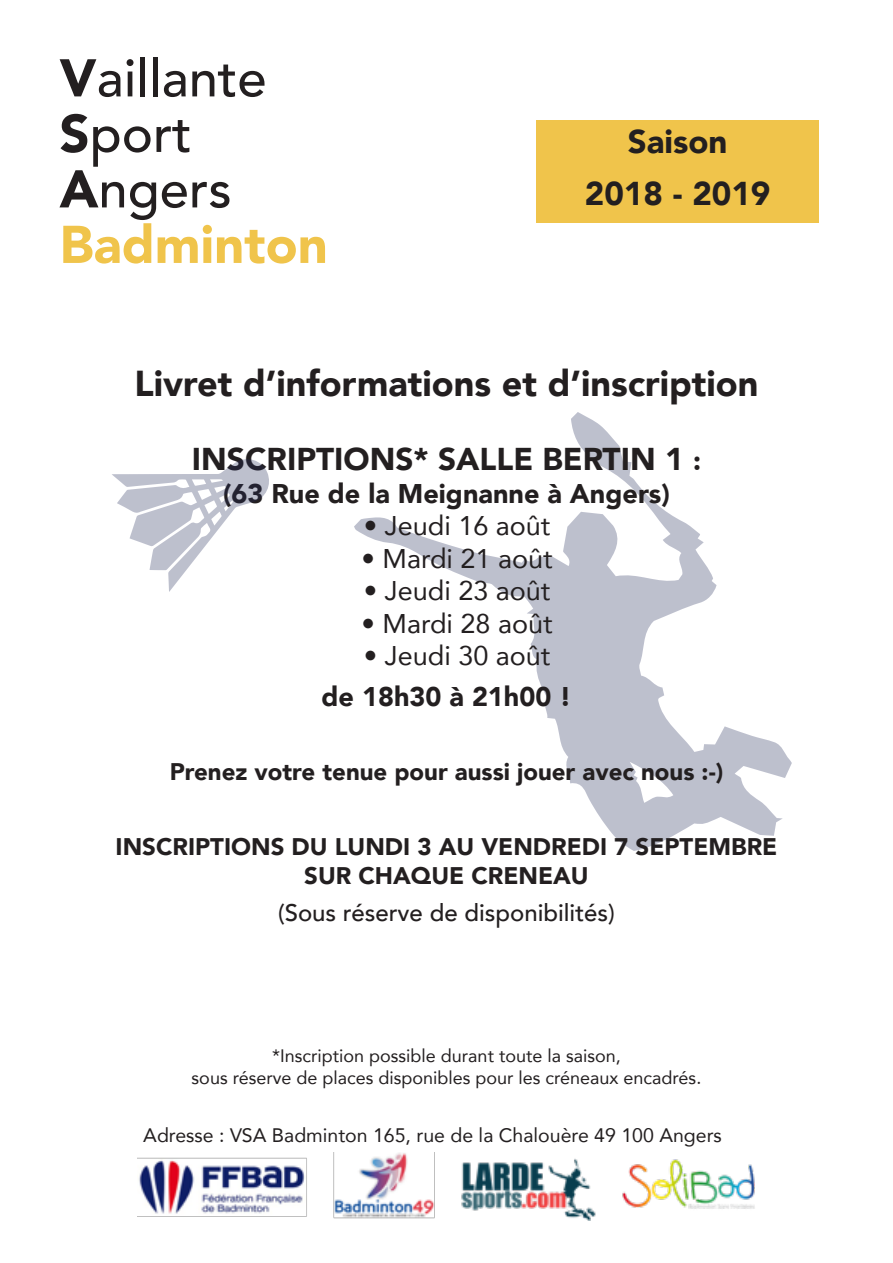
<style>
.page{position:relative;width:893px;height:1263px;background:#fff}
.page>*{position:absolute;margin:0;border:0;box-sizing:border-box;transform-origin:0 0}
.t1{font:500 52.5px "Avenir";color:#231f20}
.t2{font:900 52.5px "Avenir";color:#f0c44b}
.Normal_VSA{font:900 36px "Avenir";color:#231f20}
.Normal_VSA-2{font:900 33px "Avenir";color:#231f20}
.Normal_VSA-3{font:900 31.5px "Avenir";color:#231f20}
.Normal_VSA-4{font:27px "Avenir";color:#231f20}
.Normal_VSA-5{font:900 27px "Avenir";color:#231f20}
.Normal_VSA-6{font:900 24px/28.8px "Avenir";color:#231f20;text-align:center}
.Normal_VSA-7{font:500 24px "Avenir";color:#231f20}
.Normal_VSA-8{font:19.5px "Avenir";color:#231f20}
.Normal_VSA-9{font:18px "Avenir";color:#231f20}
.s1{font-weight:900}
.s2{font-size:27px}
</style>
<div class="page">
<svg style="left:354px;top:412px;width:438px;height:439px"></svg>
<img style="left:137px;top:1153px;width:618px;height:67px">
<svg style="left:112px;top:459px;width:157px;height:133px"></svg>
<div style="left:536px;top:120px;width:283px;height:102px;background:#f0c44b"></div>
<p class="t1" style="left:60px;top:33px;width:209px"><span class="s1">V</span>aillante</p>
<p class="t1" style="left:60px;top:88px;width:134px"><span class="s1">S</span>port</p>
<p class="t1" style="left:60px;top:144px;width:174px"><span class="s1">A</span>ngers</p>
<p class="t2" style="left:60px;top:200px;width:270px">Badminton</p>
<p class="Normal_VSA-2" style="left:628px;top:113px;width:101px">Saison</p>
<p class="Normal_VSA-2" style="left:585px;top:165px;width:187px">2018 - 2019</p>
<p class="Normal_VSA" style="left:135px;top:352px;width:625px">Livret d’informations et d’inscription</p>
<p class="Normal_VSA-3" style="left:192px;top:432px;width:510px">INSCRIPTIONS* SALLE BERTIN 1 <span class="s2">:</span></p>
<p class="Normal_VSA-5" style="left:223px;top:470px;width:448px">(63 Rue de la Meignanne à Angers)</p>
<p class="Normal_VSA-4" style="left:364px;top:504px;width:188px">• Jeudi 16 août</p>
<p class="Normal_VSA-4" style="left:362px;top:537px;width:193px">• Mardi 21 août</p>
<p class="Normal_VSA-4" style="left:364px;top:569px;width:188px">• Jeudi 23 août</p>
<p class="Normal_VSA-4" style="left:362px;top:601px;width:193px">• Mardi 28 août</p>
<p class="Normal_VSA-4" style="left:364px;top:634px;width:188px">• Jeudi 30 août</p>
<p class="Normal_VSA-5" style="left:322px;top:673px;width:251px">de 18h30 à 21h00 !</p>
<p class="Normal_VSA-6" style="left:170px;top:757px;width:555px">Prenez votre tenue pour aussi jouer avec nous :-)</p>
<p class="Normal_VSA-6" style="left:116px;top:832px;width:663px">INSCRIPTIONS DU LUNDI 3 AU VENDREDI 7 SEPTEMBRE<br>SUR CHAQUE CRENEAU</p>
<p class="Normal_VSA-7" style="left:278px;top:892px;width:338px">(Sous réserve de disponibilités)</p>
<p class="Normal_VSA-9" style="left:272px;top:1041px;width:350px">*Inscription possible durant toute la saison,</p>
<p class="Normal_VSA-9" style="left:192px;top:1063px;width:511px">sous réserve de places disponibles pour les créneaux encadrés.</p>
<p class="Normal_VSA-8" style="left:143px;top:1120px;width:580px">Adresse : VSA Badminton 165, rue de la Chalouère 49 100 Angers</p>
</div>
